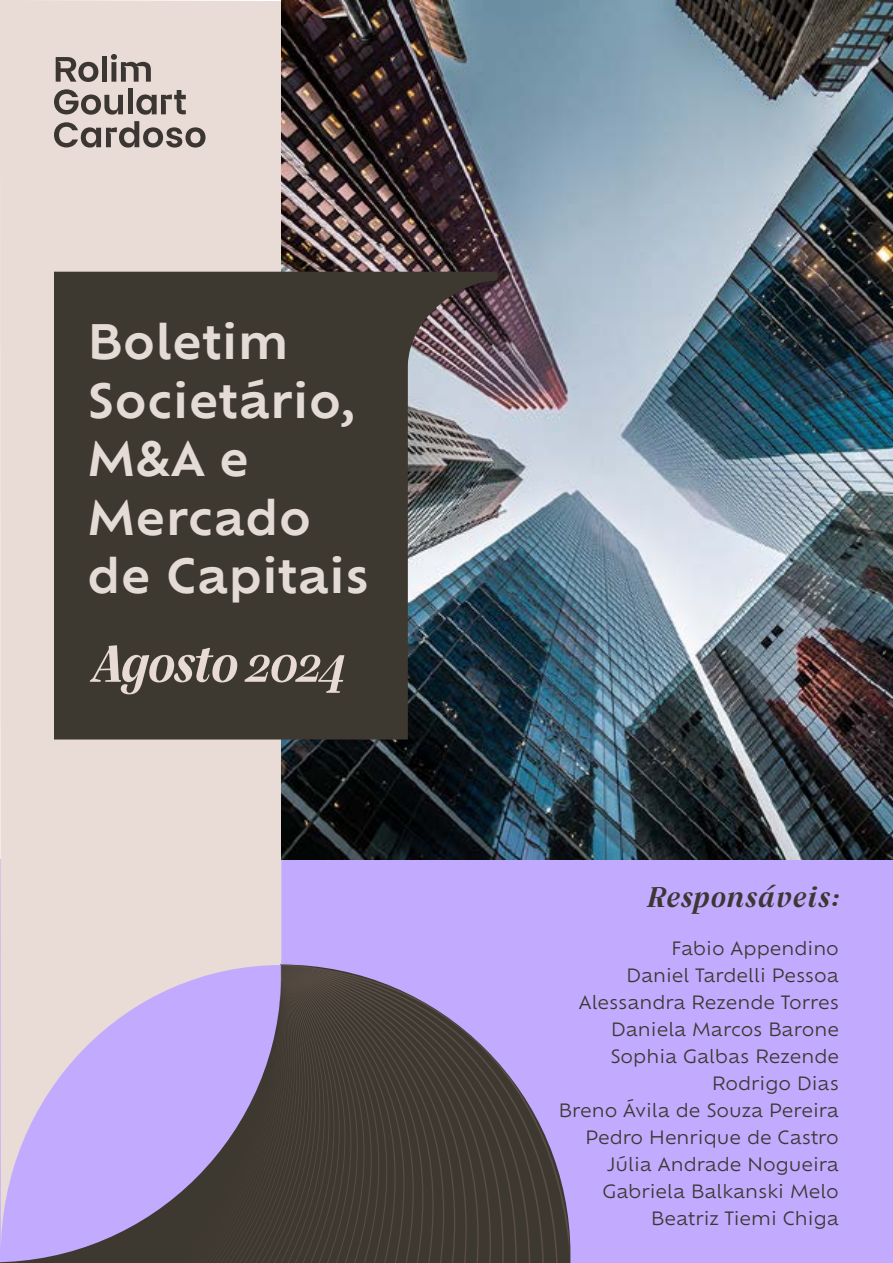
<style>
.page{position:relative;width:893px;height:1263px;background:#fff}
.page>*{position:absolute;margin:0;border:0;box-sizing:border-box;transform-origin:0 0}
.t1{font:italic 600 57px "Silva Display";letter-spacing:-.02em;color:#e8dbd6}
.t2{font:600 46.5px/58.5px "Ofelia Text";color:#e5dbd6}
.t3{font:italic 600 31.5px "Silva Display";letter-spacing:.04em;color:#3c3732}
.t4{font:18px/27px "Ofelia Text";color:#3c3732;text-align:right}
</style>
<div class="page">
<div style="left:0;top:859px;width:893px;height:404px;background:#c2abff"></div>
<div style="left:0;top:0;width:281px;height:964px;background:#e9dbd6"></div>
<svg style="left:0;top:964px;width:570px;height:299px"></svg>
<svg style="left:70px;top:965px;width:5px;height:298px"></svg>
<svg style="left:75px;top:965px;width:5px;height:298px"></svg>
<svg style="left:80px;top:965px;width:6px;height:298px"></svg>
<svg style="left:86px;top:965px;width:6px;height:298px"></svg>
<svg style="left:92px;top:965px;width:7px;height:298px"></svg>
<svg style="left:99px;top:965px;width:7px;height:298px"></svg>
<svg style="left:106px;top:965px;width:9px;height:298px"></svg>
<svg style="left:115px;top:965px;width:9px;height:298px"></svg>
<svg style="left:124px;top:965px;width:10px;height:298px"></svg>
<svg style="left:134px;top:965px;width:17px;height:298px"></svg>
<svg style="left:151px;top:965px;width:17px;height:298px"></svg>
<svg style="left:168px;top:965px;width:17px;height:298px"></svg>
<svg style="left:185px;top:965px;width:17px;height:298px"></svg>
<svg style="left:202px;top:965px;width:17px;height:298px"></svg>
<svg style="left:219px;top:965px;width:61px;height:298px"></svg>
<svg style="left:280px;top:1256px;width:278px;height:7px;background:#403a32"></svg>
<svg style="left:280px;top:965px;width:290px;height:291px;fill:#3d3830"></svg>
<img style="left:282px;top:1px;width:611px;height:859px">
<svg style="left:54px;top:272px;width:443px;height:467px;background:#44423d"></svg>
<div style="left:102px;top:56px;width:5px;height:26px;background:#3c3632"></div>
<svg style="left:56px;top:57px;width:42px;height:25px"></svg>
<svg style="left:111px;top:54px;width:40px;height:28px"></svg>
<svg style="left:54px;top:89px;width:69px;height:26px;background:#9f9490"></svg>
<div style="left:128px;top:89px;width:5px;height:25px;background:#3c3632"></div>
<svg style="left:136px;top:90px;width:50px;height:25px"></svg>
<svg style="left:54px;top:121px;width:152px;height:27px;background:#a59a96"></svg>
<h2 class="t2" style="left:87px;top:309px;width:284px">Boletim<br>Societário,<br>M&amp;A e<br>Mercado de Capitais</h2>
<h1 class="t1" style="left:89px;top:627px;width:257px">Agosto 2024</h1>
<h3 class="t3" style="left:646px;top:876px;width:194px">Responsáveis:</h3>
<p class="t4" style="left:559px;top:934px;width:282px">Fabio Appendino<br>Daniel Tardelli Pessoa<br>Alessandra Rezende Torres<br>Daniela Marcos Barone<br>Sophia Galbas Rezende<br>Rodrigo Dias<br>Breno Ávila de Souza Pereira<br>Pedro Henrique de Castro<br>Júlia Andrade Nogueira<br>Gabriela Balkanski Melo<br>Beatriz Tiemi Chiga</p>
</div>
